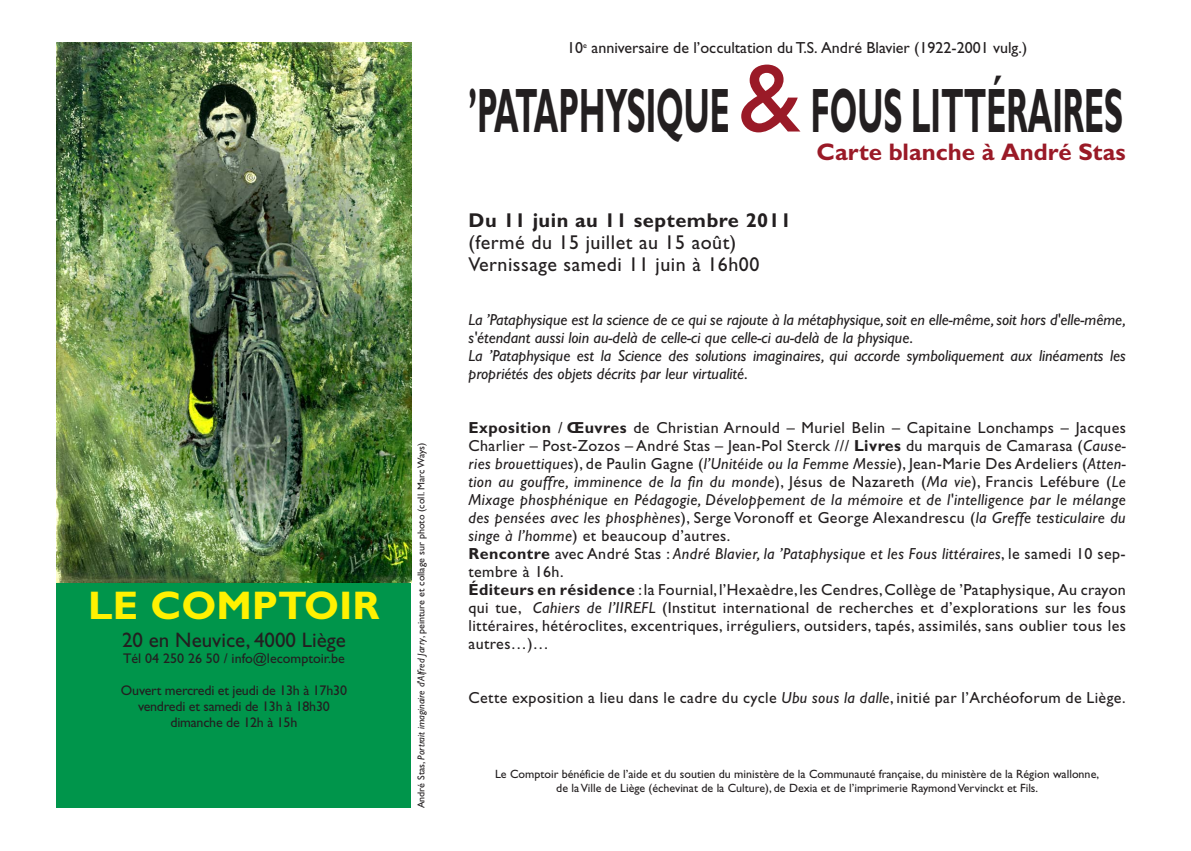
<style>
.page{position:relative;width:1191px;height:851px;background:#fff}
.page>*{position:absolute;margin:0;border:0;box-sizing:border-box;transform-origin:0 0}
.t1{font:700 63px "Gill Sans";color:#231f20;scale:.5 1}
.t2{font:700 40px "Gill Sans";color:#fff101}
.t3{font:700 24px "Gill Sans";color:#9a1a27}
.t4{font:21px "Gill Sans";color:#231f20}
.t5{font:20px/22px "Gill Sans";letter-spacing:.025em;color:#231f20}
.t6{font:700 20px "Gill Sans";letter-spacing:.025em;color:#231f20}
.t7{font:16px/18px "Gill Sans";letter-spacing:.025em;color:#231f20}
.t8{font:italic 16px/18px "Gill Sans";color:#231f20}
.t9{font:16px "Gill Sans";color:#231f20}
.t10{font:14px/16px "Gill Sans";letter-spacing:-.015em;color:#231f20;text-align:center}
.t11{font:12px/14px "Gill Sans";color:#231f20;text-align:center}
.t12{font:10px "Gill Sans";color:#231f20}
.s1{font-style:italic}
.s2{font-weight:400;font-size:100px;color:#9a1a27}
.s3{font-style:normal}
.s4{font-weight:700}
</style>
<div class="page">
<div style="left:57px;top:579px;width:354px;height:229px;background:#00954b"></div>
<img style="left:57px;top:43px;width:354px;height:539px">
<h2 class="t2" style="left:88px;top:589px;width:293px">LE COMPTOIR</h2>
<h3 class="t4" style="left:122px;top:631px;width:225px">20 en Neuvice, 4000 Liège</h3>
<p class="t10" style="left:123px;top:651px;width:223px">Tél 04 250 26 50 / info@lecomptoir.be</p>
<p class="t10" style="left:121px;top:683px;width:228px">Ouvert mercredi et jeudi de 13h à 17h30 vendredi et samedi de 13h à 18h30 dimanche de 12h à 15h</p>
<p class="t12" style="left:417px;top:808px;width:367px;rotate:-90deg">André Stas, <span class="s1">Portrait imaginaire d'Alfred Jarry</span>, peinture et collage sur photo (coll. Marc Ways)</p>
<p class="t9" style="left:567px;top:42px;width:461px">10<sup>e</sup> anniversaire de l’occultation du T.S. André Blavier (1922-2001 vulg.)</p>
<h1 class="t1" style="left:468px;top:86px;width:1310px">’PATAPHYSIQUE <span class="s2">&amp;</span> FOUS LITTÉRAIRES</h1>
<h3 class="t3" style="left:816px;top:142px;width:310px">Carte blanche à André Stas</h3>
<p class="t6" style="left:468px;top:212px;width:324px">Du 11 juin au 11 septembre 2011</p>
<p class="t5" style="left:468px;top:233px;width:292px">(fermé du 15 juillet au 15 août)<br>Vernissage samedi 11 juin à 16h00</p>
<p class="t8" style="left:468px;top:312px;width:659px">La ’Pataphysique est la science de ce qui se rajoute à la métaphysique,soit en elle-même, soit hors d'elle-même, s'étendant aussi loin au-delà de celle-ci que celle-ci au-delà de la physique<span class="s3">.<br></span>La ’Pataphysique est la Science des solutions imaginaires, qui accorde symboliquement aux linéaments les propriétés des objets décrits par leur virtualité<span class="s3">.</span></p>
<p class="t7" style="left:468px;top:420px;width:659px"><span class="s4">Exposition</span> / <span class="s4">Œuvres</span> de Christian Arnould – Muriel Belin – Capitaine Lonchamps – Jacques Charlier – Post-Zozos – André Stas – Jean-Pol Sterck /// <span class="s4">Livres</span> du marquis de Camarasa (<span class="s1">Cause&shy;ries brouettiques</span>), de Paulin Gagne (<span class="s1">l’Unitéide ou la Femme Messie</span>), Jean-Marie Des Ardeliers (<span class="s1">Atten&shy;tion au gouffre, imminence de la fin du monde</span>), Jésus de Nazareth (<span class="s1">Ma vie</span>), Francis Lefébure (<span class="s1">Le Mixage phosphénique en Pédagogie, Développement de la mémoire et de l'intelligence par le mélange des pensées avec les phosphènes</span>), Serge Voronoff et George Alexandrescu (<span class="s1">la Greffe testiculaire du singe à l’homme</span>) et beaucoup d’autres.<br><span class="s4">Rencontre</span> avec André Stas : <span class="s1">André Blavier, la ’Pataphysique et les Fous littéraires</span>, le samedi 10 sep&shy;tembre à 16h.<br><span class="s4">Éditeurs en résidence</span> :la Fournial,l’Hexaèdre,les Cendres,Collège de ’Pataphysique, Au crayon qui tue, <span class="s1">Cahiers de l’IIREFL</span> (Institut international de recherches et d’explorations sur les fous littéraires, hétéroclites, excentriques, irréguliers, outsiders, tapés, assimilés, sans oublier tous les autres…)…</p>
<p class="t7" style="left:468px;top:690px;width:659px">Cette exposition a lieu dans le cadre du cycle <span class="s1">Ubu sous la dalle</span>, initié par l’Archéoforum de Liège.</p>
<p class="t11" style="left:495px;top:768px;width:605px">Le Comptoir bénéficie de l’aide et du soutien du ministère de la Communauté française, du ministère de la Région wallonne, de la Ville de Liège (échevinat de la Culture), de Dexia et de l’imprimerie Raymond Vervinckt et Fils.</p>
</div>
